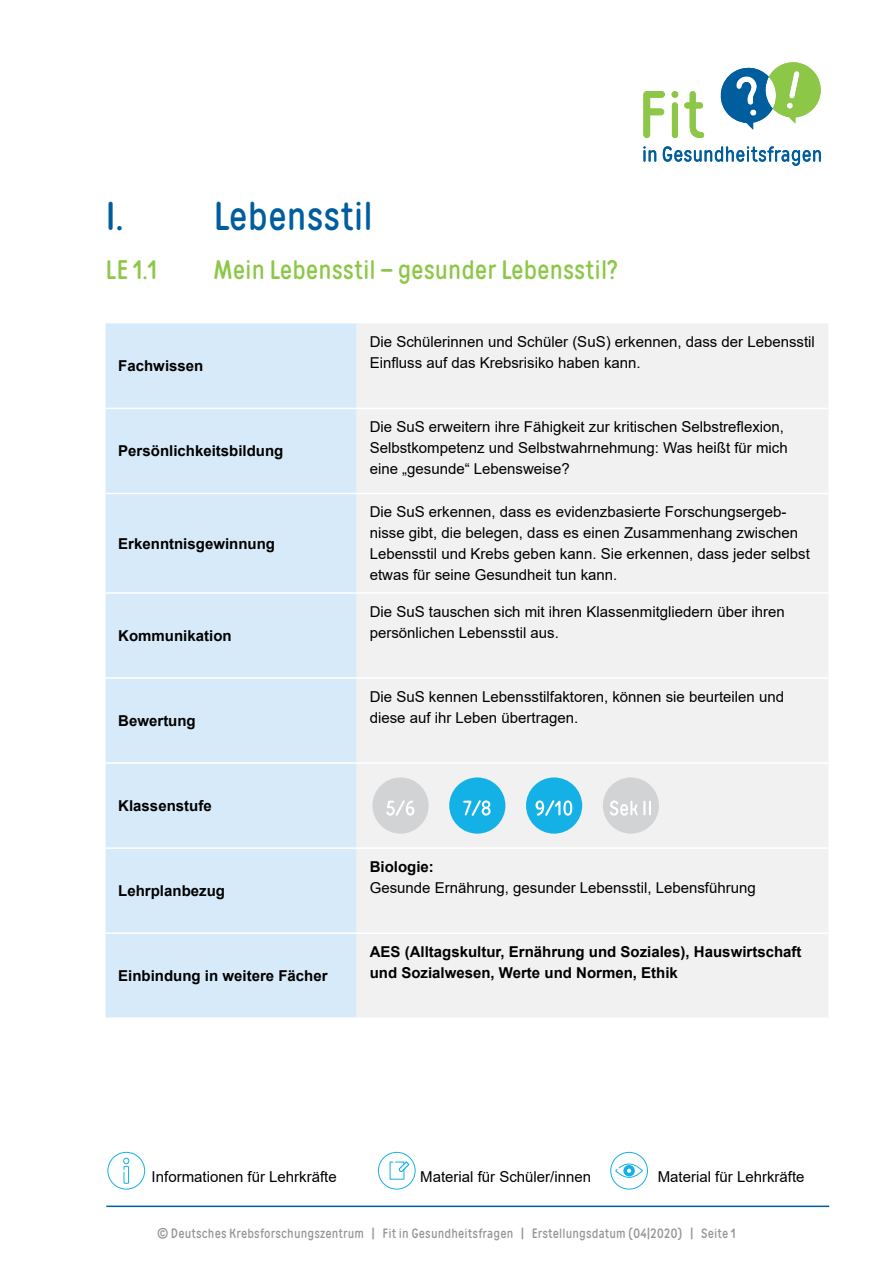
<style>
.page{position:relative;width:893px;height:1263px;background:#fff}
.page>*{position:absolute;margin:0;border:0;box-sizing:border-box;transform-origin:0 0}
.t1{font:40.5px "Matias";color:#005e9e}
.t2{font:27px "Matias";color:#8cc747}
.t3{font:15px/21px "Arial";color:#000}
.t4{font:700 15px/21px "Arial";color:#000}
.t5{font:13.5px "Matias";letter-spacing:.01em;color:#939598}
</style>
<div class="page">
<hr style="left:106px;top:1205px;width:723px;height:2px;background:#005e9e">
<svg style="left:643px;top:91px;width:22px;height:47px"></svg>
<svg style="left:672px;top:91px;width:6px;height:47px"></svg>
<svg style="left:684px;top:91px;width:20px;height:47px"></svg>
<svg style="left:643px;top:146px;width:13px;height:16px"></svg>
<svg style="left:663px;top:146px;width:158px;height:20px"></svg>
<svg style="left:720px;top:62px;width:101px;height:68px"></svg>
<div style="left:106px;top:323px;width:250px;height:694px;background:#d7eaf9"></div>
<div style="left:358px;top:324px;width:470px;height:693px;background:#f1f1f2"></div>
<hr style="left:356px;top:323px;width:2px;height:85px;background:#f1f1f2">
<hr style="left:356px;top:409px;width:2px;height:84px;background:#f1f1f2">
<hr style="left:356px;top:494px;width:2px;height:98px;background:#f1f1f2">
<hr style="left:356px;top:594px;width:2px;height:83px;background:#f1f1f2">
<hr style="left:356px;top:679px;width:2px;height:83px;background:#f1f1f2">
<hr style="left:356px;top:764px;width:2px;height:83px;background:#f1f1f2">
<hr style="left:356px;top:849px;width:2px;height:83px;background:#f1f1f2">
<hr style="left:356px;top:934px;width:2px;height:83px;background:#f1f1f2">
<hr style="left:106px;top:408px;width:251px;height:1px;background:#fff">
<hr style="left:357px;top:408px;width:471px;height:1px;background:#fff">
<hr style="left:106px;top:493px;width:251px;height:1px;background:#fff">
<hr style="left:357px;top:493px;width:471px;height:1px;background:#fff">
<hr style="left:106px;top:592px;width:251px;height:2px;background:#fff">
<hr style="left:357px;top:592px;width:471px;height:2px;background:#fff">
<hr style="left:106px;top:677px;width:251px;height:2px;background:#fff">
<hr style="left:357px;top:677px;width:471px;height:2px;background:#fff">
<hr style="left:106px;top:762px;width:251px;height:2px;background:#fff">
<hr style="left:357px;top:762px;width:471px;height:2px;background:#fff">
<hr style="left:106px;top:847px;width:251px;height:2px;background:#fff">
<hr style="left:357px;top:847px;width:471px;height:2px;background:#fff">
<hr style="left:106px;top:932px;width:251px;height:2px;background:#fff">
<hr style="left:357px;top:932px;width:471px;height:2px;background:#fff">
<div style="left:610px;top:1152px;width:38px;height:37px;background:#fff;border:1px solid #14b1e7;border-radius:50%"></div>
<svg style="left:615px;top:1163px;width:28px;height:15px"></svg>
<div style="left:378px;top:1152px;width:38px;height:37px;background:#fff;border:1px solid #14b1e7;border-radius:50%"></div>
<svg style="left:389px;top:1161px;width:21px;height:19px"></svg>
<div style="left:107px;top:1152px;width:38px;height:37px;background:#fff;border:1px solid #14b1e7;border-radius:50%"></div>
<svg style="left:123px;top:1157px;width:7px;height:27px"></svg>
<div style="left:372px;top:777px;width:57px;height:57px;background:#d1d3d4;border-radius:50%"></div>
<svg style="left:386px;top:800px;width:28px;height:16px"></svg>
<div style="left:449px;top:777px;width:56px;height:57px;background:#14b1e7;border-radius:50%"></div>
<svg style="left:463px;top:800px;width:28px;height:16px"></svg>
<div style="left:526px;top:777px;width:56px;height:57px;background:#14b1e7;border-radius:50%"></div>
<svg style="left:535px;top:800px;width:37px;height:16px"></svg>
<div style="left:603px;top:777px;width:56px;height:57px;background:#d1d3d4;border-radius:50%"></div>
<svg style="left:610px;top:800px;width:41px;height:16px"></svg>
<h1 class="t1" style="left:106px;top:191px;width:269px">I. Lebensstil</h1>
<h2 class="t2" style="left:106px;top:253px;width:53px">LE 1.1</h2>
<h2 class="t2" style="left:214px;top:253px;width:406px">Mein Lebensstil – gesunder Lebensstil?</h2>
<p class="t4" style="left:118px;top:356px;width:87px">Fachwissen</p>
<p class="t4" style="left:118px;top:441px;width:167px">Persönlichkeitsbildung</p>
<p class="t4" style="left:118px;top:533px;width:158px">Erkenntnisgewinnung</p>
<p class="t4" style="left:118px;top:625px;width:115px">Kommunikation</p>
<p class="t4" style="left:118px;top:710px;width:79px">Bewertung</p>
<p class="t4" style="left:118px;top:795px;width:95px">Klassenstufe</p>
<p class="t4" style="left:118px;top:880px;width:108px">Lehrplanbezug</p>
<p class="t4" style="left:118px;top:965px;width:211px">Einbindung in weitere Fächer</p>
<p class="t3" style="left:370px;top:331px;width:447px">Die Schülerinnen und Schüler (SuS) erkennen, dass der Lebensstil<br>Einfluss auf das Krebsrisiko haben kann.</p>
<p class="t3" style="left:370px;top:416px;width:419px">Die SuS erweitern ihre Fähigkeit zur kritischen Selbstreflexion,<br>Selbstkompetenz und Selbstwahrnehmung: Was heißt für mich eine „gesunde“ Lebensweise?</p>
<p class="t3" style="left:370px;top:501px;width:442px">Die SuS erkennen, dass es evidenzbasierte Forschungsergeb&shy;nisse gibt, die belegen, dass es einen Zusammenhang zwischen Lebensstil und Krebs geben kann. Sie erkennen, dass jeder selbst etwas für seine Gesundheit tun kann.</p>
<p class="t3" style="left:370px;top:601px;width:417px">Die SuS tauschen sich mit ihren Klassenmitgliedern über ihren persönlichen Lebensstil aus.</p>
<p class="t3" style="left:370px;top:686px;width:416px">Die SuS kennen Lebensstilfaktoren, können sie beurteilen und diese auf ihr Leben übertragen.</p>
<p class="t4" style="left:370px;top:856px;width:66px">Biologie:</p>
<p class="t3" style="left:370px;top:877px;width:388px">Gesunde Ernährung, gesunder Lebensstil, Lebensführung</p>
<p class="t4" style="left:370px;top:941px;width:433px">AES (Alltagskultur, Ernährung und Soziales), Hauswirtschaft und Sozialwesen, Werte und Normen, Ethik</p>
<p class="t3" style="left:152px;top:1166px;width:187px">Informationen für Lehrkräfte</p>
<p class="t3" style="left:420px;top:1166px;width:172px">Material für Schüler/innen</p>
<p class="t3" style="left:658px;top:1166px;width:148px">Material für Lehrkräfte</p>
<p class="t5" style="left:157px;top:1225px;width:580px">© Deutsches Krebsforschungszentrum | Fit in Gesundheitsfragen | Erstellungsdatum (04|2020) | Seite 1</p>
</div>
